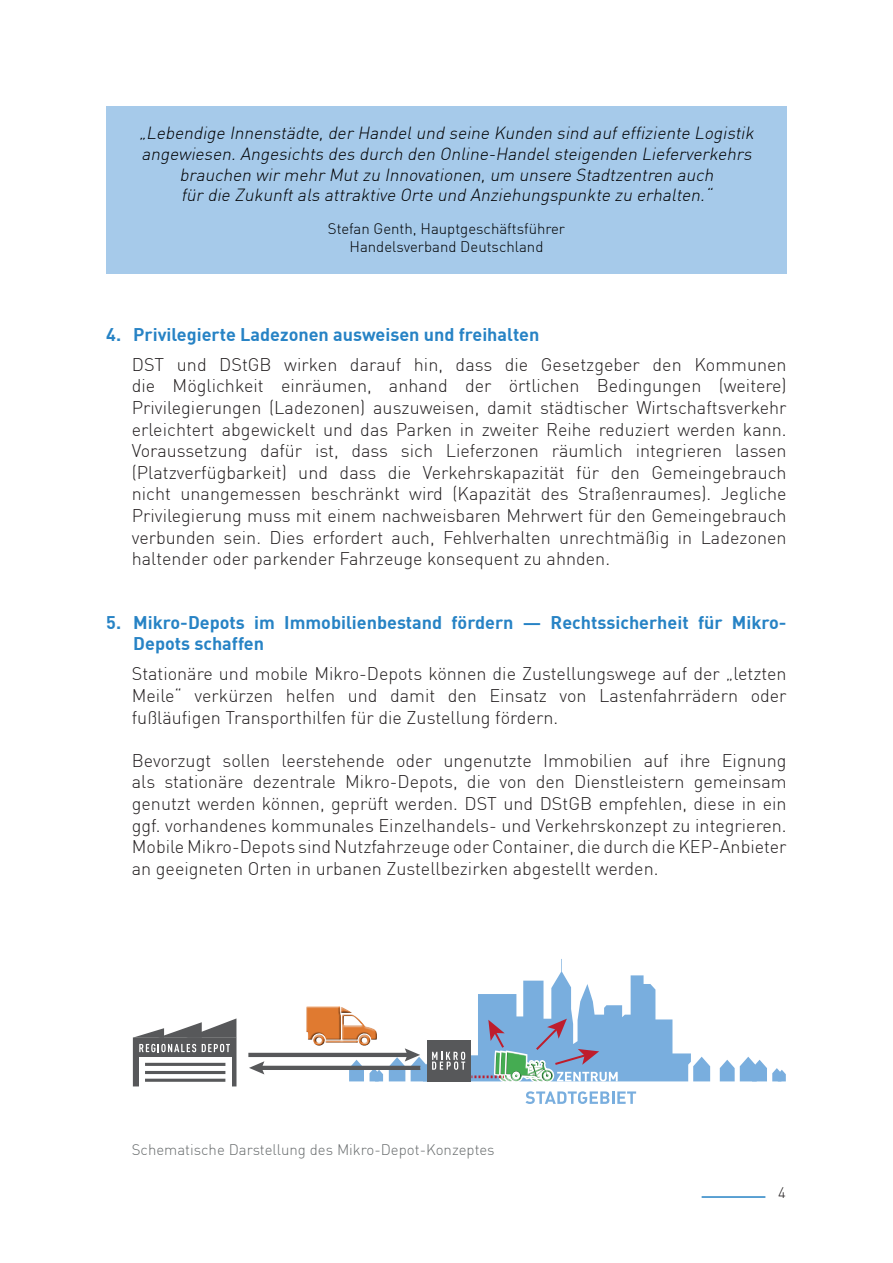
<style>
.page{position:relative;width:893px;height:1263px;background:#fff}
.page>*{position:absolute;margin:0;border:0;box-sizing:border-box;transform-origin:0 0}
.t1{font:300 18px/21.6px "DIN";color:#231f20;text-align:justify}
.t2{font:700 18px/21.6px "DIN";color:#2783c5}
.t3{font:italic 300 17.25px/20.7px "DIN";color:#000001;text-align:center}
.t4{font:300 15px/18px "DIN";color:#000001;text-align:center}
.t5{font:300 15px "DIN";color:#696d6e}
.t6{font:300 15px "DIN";color:#231f20}
</style>
<div class="page">
<div style="left:106px;top:106px;width:681px;height:168px;background:#a6caea"></div>
<svg style="left:133px;top:1018px;width:103px;height:68px"></svg>
<hr style="left:145px;top:1063px;width:80px;height:3px;background:#57585a">
<hr style="left:145px;top:1071px;width:80px;height:3px;background:#57585a">
<hr style="left:145px;top:1079px;width:80px;height:3px;background:#57585a">
<svg style="left:720px;top:1057px;width:66px;height:24px"></svg>
<svg style="left:248px;top:959px;width:462px;height:145px"></svg>
<hr style="left:702px;top:1196px;width:63px;height:2px;background:#2783c5">
<p class="t3" style="left:139px;top:122px;width:620px">„Lebendige Innenstädte,der Handelund seine Kunden sind aufeffiziente Logistik angewiesen.Angesichts des durch den Online-Handelsteigenden Lieferverkehrs brauchen wir mehr Mutzu Innovationen,um unsere Stadtzentren auch<br>für die Zukunftals attraktive Orte und Anziehungspunkte zu erhalten.“</p>
<p class="t4" style="left:328px;top:219px;width:239px">Stefan Genth, Hauptgeschäftsführer<br>Handelsverband Deutschland</p>
<p class="t2" style="left:106px;top:322px;width:435px">4. Privilegierte Ladezonen ausweisen und freihalten</p>
<p class="t1" style="left:132px;top:353px;width:656px">DST und DStGB wirken darauf hin, dass die Gesetzgeber den Kommunen die Möglichkeit einräumen, anhand der örtlichen Bedingungen (weitere)<br>Privilegierungen (Ladezonen) auszuweisen, damit städtischer Wirtschaftsverkehr erleichtert abgewickelt und das Parken in zweiter Reihe reduziert werden kann.<br>Voraussetzung dafür ist, dass sich Lieferzonen räumlich integrieren lassen (Platzverfügbarkeit) und dass die Verkehrskapazität für den Gemeingebrauch nicht unangemessen beschränkt wird (Kapazität des Straßenraumes). Jegliche Privilegierung muss mit einem nachweisbaren Mehrwert für den Gemeingebrauch verbunden sein. Dies erfordert auch, Fehlverhalten unrechtmäßig in Ladezonen haltender oder parkender Fahrzeuge konsequent zu ahnden.</p>
<p class="t2" style="left:133px;top:611px;width:655px;text-indent:-27px">5. Mikro-Depots im Immobilienbestand fördern — Rechtssicherheit für Mikro-<br>Depots schaffen</p>
<p class="t1" style="left:132px;top:663px;width:656px">Stationäre und mobile Mikro-Depots können die Zustellungswege auf der „letzten Meile“ verkürzen helfen und damit den Einsatz von Lastenfahrrädern oder fußläufigen Transporthilfen für die Zustellung fördern.</p>
<p class="t1" style="left:132px;top:749px;width:656px">Bevorzugt sollen leerstehende oder ungenutzte Immobilien auf ihre Eignung als stationäre dezentrale Mikro-Depots, die von den Dienstleistern gemeinsam genutzt werden können, geprüft werden. DST und DStGB empfehlen, diese in ein ggf. vorhandenes kommunales Einzelhandels- und Verkehrskonzept zu integrieren.<br>Mobile Mikro-Depots sind Nutzfahrzeuge oder Container, die durch die KEP-Anbieter an geeigneten Orten in urbanen Zustellbezirken abgestellt werden.</p>
<p class="t5" style="left:132px;top:1140px;width:364px">Schematische Darstellung des Mikro-Depot-Konzeptes</p>
<p class="t6" style="left:778px;top:1183px;width:9px">4</p>
</div>
